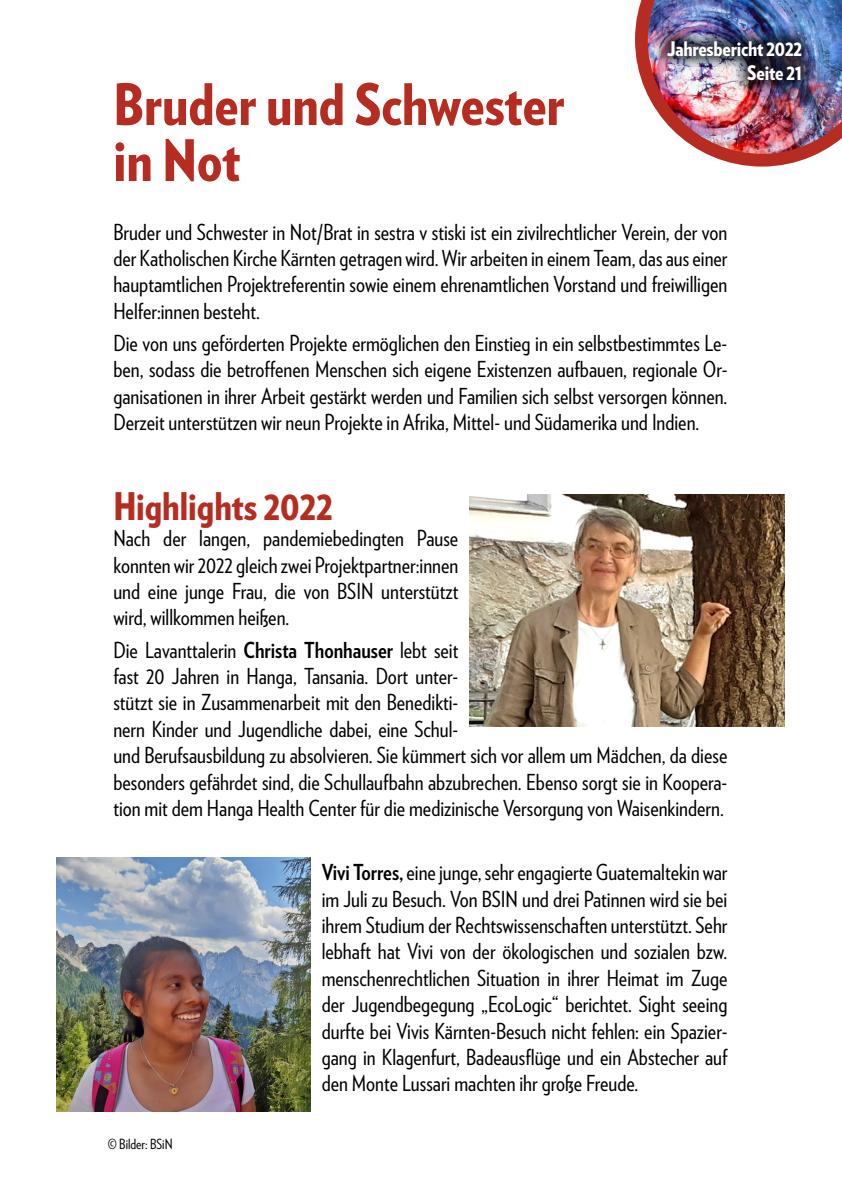
<style>
.page{position:relative;width:842px;height:1191px;background:#fff}
.page>*{position:absolute;margin:0;border:0;box-sizing:border-box;transform-origin:0 0}
.t1{font:900 57px/56px "Verlag Condensed";color:#b72c20}
.t2{font:900 38px "Verlag Condensed";color:#b72c20}
.t3{font:22px/26.4px "Verlag Condensed";color:#000;text-align:justify}
.t4{font:900 20px/24px "Verlag Condensed";letter-spacing:-.01em;color:#fff;text-align:right}
.t5{font:14px "Verlag Condensed";color:#000}
.s1{font-weight:700}
</style>
<div class="page">
<img style="left:635px;top:0;width:207px;height:167px">
<img style="left:470px;top:495px;width:314px;height:231px">
<img style="left:57px;top:858px;width:253px;height:253px">
<h1 class="t1" style="left:113px;top:74px;width:453px">Bruder und Schwester in Not</h1>
<p class="t4" style="left:667px;top:36px;width:137px">Jahresbericht 2022<br>Seite 21</p>
<p class="t3" style="left:113px;top:217px;width:616px">Bruder und Schwester in Not/Brat in sestra v stiski ist ein zivilrechtlicher Verein, der von der Katholischen Kirche Kärnten getragen wird. Wir arbeiten in einem Team, das aus einer hauptamtlichen Projektreferentin sowie einem ehrenamtlichen Vorstand und freiwilligen Helfer:innen besteht.</p>
<p class="t3" style="left:113px;top:329px;width:615px">Die von uns geförderten Projekte ermöglichen den Einstieg in ein selbstbestimmtes Le&shy;ben, sodass die betroffenen Menschen sich eigene Existenzen aufbauen, regionale Or&shy;ganisationen in ihrer Arbeit gestärkt werden und Familien sich selbst versorgen können.<br>Derzeit unterstützen wir neun Projekte in Afrika, Mittel- und Südamerika und Indien.</p>
<h2 class="t2" style="left:113px;top:476px;width:221px">Highlights 2022</h2>
<p class="t3" style="left:113px;top:524px;width:346px">Nach der langen, pandemiebedingten Pause konnten wir 2022 gleich zwei Projektpartner:innen und eine junge Frau, die von BSIN unterstützt wird, willkommen heißen.</p>
<p class="t3" style="left:113px;top:635px;width:615px;text-align:left">Die Lavanttalerin <span class="s1">Christa Thonhauser</span> lebt seit<br>fast 20 Jahren in Hanga, Tansania. Dort unter-<br>stützt sie in Zusammenarbeit mit den Benedikti-<br>nern Kinder und Jugendliche dabei, eine Schul-<br>und Berufsausbildung zu absolvieren. Sie kümmert sich vor allem um Mädchen, da diese besonders gefährdet sind, die Schullaufbahn abzubrechen. Ebenso sorgt sie in Koopera&shy;tion mit dem Hanga Health Center für die medizinische Versorgung von Waisenkindern.</p>
<p class="t5" style="left:108px;top:1134px;width:66px">© Bilder: BSiN</p>
<p class="t3" style="left:322px;top:858px;width:407px"><span class="s1">Vivi Torres,</span> eine junge, sehr engagierte Guatemaltekin war im Juli zu Besuch. Von BSIN und drei Patinnen wird sie bei ihrem Studium der Rechtswissenschaften unterstützt. Sehr lebhaft hat Vivi von der ökologischen und sozialen bzw. menschenrechtlichen Situation in ihrer Heimat im Zuge der Jugendbegegung „EcoLogic“ berichtet. Sight seeing durfte bei Vivis Kärnten-Besuch nicht fehlen: ein Spazier&shy;gang in Klagenfurt, Badeausflüge und ein Abstecher auf den Monte Lussari machten ihr große Freude.</p>
</div>
